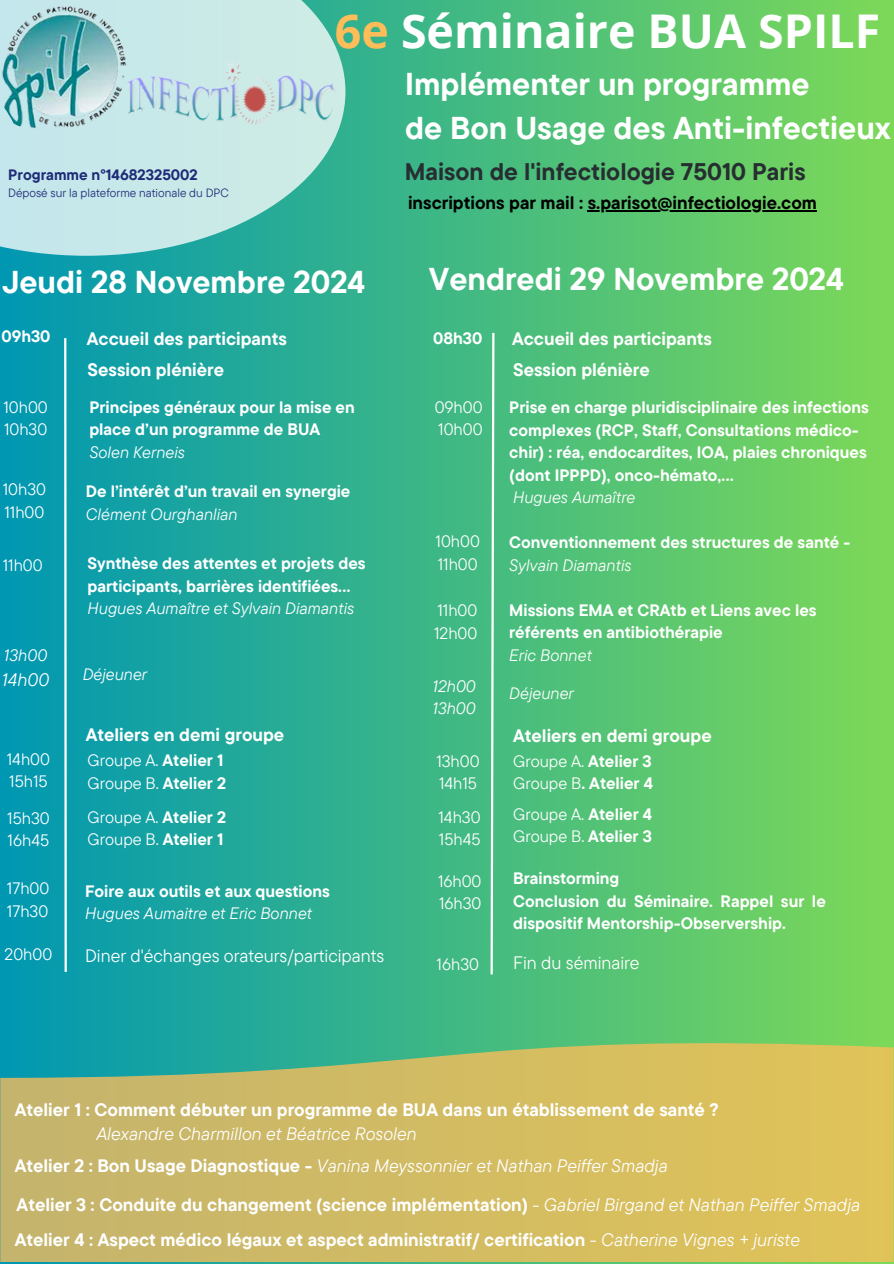
<style>
.page{position:relative;width:894px;height:1264px;background:#fff}
.page>*{position:absolute;margin:0;border:0;box-sizing:border-box;transform-origin:0 0}
.t1{font:700 46.5px "Open Sans";color:#fff}
.t2{font:700 31.5px/43.8px "TT Commons Pro";color:#fff}
.t3{font:700 24px "TT Commons Pro";color:#272e31}
.t4{font:700 18px/34.7px "TT Commons Pro";color:#fff}
.t5{font:italic 18px/32.1px "TT Commons Pro";color:#fff}
.t6{font:18px "TT Commons Pro";color:#fff}
.t7{font:700 18px "TT Commons Pro";color:#000}
.t8{font:700 16.5px/22.5px "TT Commons Pro";color:#fff}
.t9{font:16.5px/22.5px "TT Commons Pro";color:#fff}
.t10{font:italic 16.5px/22.5px "TT Commons Pro";color:#fff}
.t11{font:700 15px "TT Commons Pro";color:#1f2b78}
.t12{font:12px "TT Commons Pro";color:#1f2b78}
.s1{color:#ffbd59}
.s2{font-weight:700}
.s3{font-weight:400}
.s4{font-weight:700;font-style:normal}
.s5{font-weight:400;font-style:italic}
</style>
<div class="page">
<div style="left:0;top:0;width:893px;height:1263px;background:linear-gradient(to right,#0097b2,#7dd858)"></div>
<svg style="left:0;top:0;width:345px;height:256px;background:#a9ddd8"></svg>
<svg style="left:489px;top:331px;width:6px;height:645px"></svg>
<img style="left:0;top:0;width:154px;height:146px">
<svg style="left:0;top:1042px;width:893px;height:220px;background:#c5ba66"></svg>
<img style="left:120px;top:58px;width:231px;height:67px">
<hr style="left:64px;top:338px;width:3px;height:633px;background:#fff">
<hr style="left:587px;top:210px;width:229px;height:2px;background:#000">
<p class="t11" style="left:8px;top:165px;width:191px">Programme n°14682325002</p>
<p class="t12" style="left:8px;top:185px;width:222px">Déposé sur la plateforme nationale du DPC</p>
<h1 class="t1" style="left:335px;top:-2px;width:547px"><span class="s1">6e</span> Séminaire BUA SPILF</h1>
<h2 class="t2" style="left:405px;top:61px;width:487px">Implémenter un programme<br>de Bon Usage des Anti-infectieux</h2>
<h3 class="t3" style="left:404px;top:156px;width:402px">Maison de l'infectiologie 75010 Paris</h3>
<p class="t7" style="left:408px;top:191px;width:410px">inscriptions par mail : s.parisot@infectiologie.com</p>
<h2 class="t2" style="left:2px;top:259px;width:364px">Jeudi 28 Novembre 2024</h2>
<p class="t8" style="left:2px;top:324px;width:51px">09h30</p>
<p class="t4" style="left:87px;top:321px;width:201px">Accueil des participants</p>
<p class="t4" style="left:88px;top:352px;width:138px">Session plénière</p>
<p class="t9" style="left:4px;top:395px;width:46px">10h00<br>10h30</p>
<p class="t8" style="left:89px;top:395px;width:267px">Principes généraux pour la mise en place d’un programme de BUA</p>
<p class="t10" style="left:89px;top:440px;width:97px">Solen Kerneis</p>
<p class="t9" style="left:3px;top:477px;width:45px">10h30<br>11h00</p>
<p class="t8" style="left:86px;top:480px;width:266px">De l’intérêt d’un travail en synergie</p>
<p class="t10" style="left:86px;top:502px;width:153px">Clément Ourghanlian</p>
<p class="t9" style="left:3px;top:554px;width:41px">11h00</p>
<p class="t8" style="left:88px;top:552px;width:279px">Synthèse des attentes et projets des participants, barrières identifiées…</p>
<p class="t10" style="left:88px;top:597px;width:268px">Hugues Aumaître et Sylvain Diamantis</p>
<p class="t10" style="left:4px;top:644px;width:45px">13h00</p>
<p class="t5" style="left:2px;top:663px;width:49px">14h00</p>
<p class="t10" style="left:83px;top:662px;width:66px">Déjeuner</p>
<p class="t4" style="left:86px;top:717px;width:200px">Ateliers en demi groupe</p>
<p class="t9" style="left:7px;top:747px;width:45px">14h00<br>15h15</p>
<p class="t9" style="left:88px;top:748px;width:140px">Groupe A. <span class="s2">Atelier 1<br></span>Groupe B. <span class="s2">Atelier 2</span></p>
<p class="t9" style="left:7px;top:806px;width:44px">15h30<br>16h45</p>
<p class="t9" style="left:88px;top:805px;width:140px">Groupe A. <span class="s2">Atelier 2<br></span>Groupe B. <span class="s2">Atelier 1</span></p>
<h2 class="t2" style="left:428px;top:256px;width:416px">Vendredi 29 Novembre 2024</h2>
<p class="t8" style="left:433px;top:326px;width:51px">08h30</p>
<p class="t4" style="left:512px;top:321px;width:201px">Accueil des participants</p>
<p class="t9" style="left:434px;top:395px;width:49px">09h00<br>10h00</p>
<p class="t9" style="left:435px;top:529px;width:46px">10h00<br>11h00</p>
<p class="t9" style="left:434px;top:598px;width:45px">11h00<br>12h00</p>
<p class="t10" style="left:432px;top:674px;width:45px">12h00<br>13h00</p>
<p class="t9" style="left:436px;top:749px;width:45px">13h00<br>14h15</p>
<p class="t9" style="left:438px;top:805px;width:44px">14h30<br>15h45</p>
<p class="t4" style="left:513px;top:352px;width:138px">Session plénière</p>
<p class="t8" style="left:509px;top:395px;width:361px">Prise en charge pluridisciplinaire des infections complexes (RCP, Staff, Consultations médico&shy;chir) : réa, endocardites, IOA, plaies chroniques (dont IPPPD), onco-hémato,…</p>
<p class="t10" style="left:513px;top:485px;width:124px">Hugues Aumaître</p>
<p class="t8" style="left:509px;top:530px;width:342px">Conventionnement des structures de santé -</p>
<p class="t10" style="left:509px;top:553px;width:124px">Sylvain Diamantis</p>
<p class="t8" style="left:509px;top:598px;width:309px">Missions EMA et CRAtb et Liens avec les référents en antibiothérapie</p>
<p class="t10" style="left:509px;top:643px;width:84px">Eric Bonnet</p>
<p class="t10" style="left:509px;top:681px;width:66px">Déjeuner</p>
<p class="t4" style="left:513px;top:717px;width:200px">Ateliers en demi groupe</p>
<p class="t8" style="left:513px;top:749px;width:141px"><span class="s3">Groupe A.</span> Atelier 3<br><span class="s3">Groupe B</span>. Atelier 4</p>
<p class="t9" style="left:513px;top:802px;width:140px">Groupe A. <span class="s2">Atelier 4<br></span>Groupe B. <span class="s2">Atelier 3</span></p>
<p class="t9" style="left:7px;top:877px;width:44px">17h00<br>17h30</p>
<p class="t8" style="left:513px;top:866px;width:314px">Brainstorming<br>Conclusion du Séminaire. Rappel sur le dispositif Mentorship-Observership.</p>
<p class="t9" style="left:438px;top:869px;width:45px">16h00<br>16h30</p>
<p class="t8" style="left:85px;top:879px;width:246px">Foire aux outils et aux questions</p>
<p class="t10" style="left:85px;top:901px;width:228px">Hugues Aumaitre et Eric Bonnet</p>
<p class="t9" style="left:5px;top:942px;width:49px">20h00</p>
<p class="t6" style="left:85px;top:943px;width:301px">Diner d'échanges orateurs/participants</p>
<p class="t9" style="left:436px;top:953px;width:44px">16h30</p>
<p class="t6" style="left:513px;top:951px;width:128px">Fin du séminaire</p>
<p class="t4" style="left:15px;top:1091px;width:705px">Atelier 1 : Comment débuter un programme de BUA dans un établissement de santé ?</p>
<p class="t5" style="left:15px;top:1117px;width:654px;text-indent:81px">Alexandre Charmillon et Béatrice Rosolen<br><span class="s4">Atelier 2 : Bon Usage Diagnostique -</span> Vanina Meyssonnier et Nathan Peiffer Smadja</p>
<p class="t4" style="left:15px;top:1186px;width:846px">Atelier 3 : Conduite du changement (science implémentation) <span class="s3">-</span> <span class="s5">Gabriel Birgand et Nathan Peiffer Smadja<br></span>Atelier 4 : Aspect médico légaux et aspect administratif/ certification <span class="s3">-</span> <span class="s5">Catherine Vignes + juriste</span></p>
</div>
